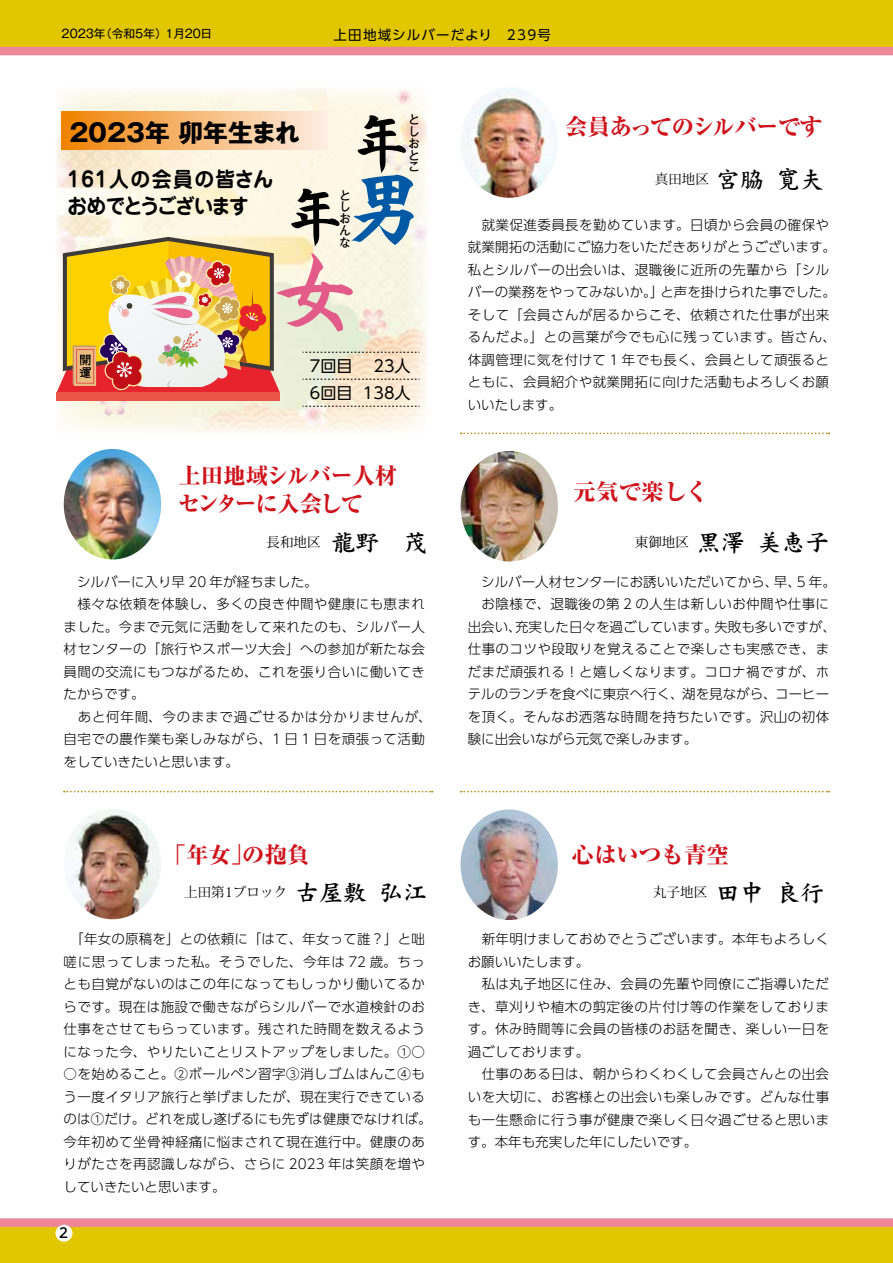
<style>
.page{position:relative;width:893px;height:1263px;background:#fff}
.page>*{position:absolute;margin:0;border:0;box-sizing:border-box;transform-origin:0 0}
.t1{font:700 24.75px "Gothic MB101 Pro";color:#000}
.t2{font:24px "DF Kai Sho SB WIN RKSJ H";color:#000}
.t3{font:800 22.5px "Ryumin Pro";letter-spacing:-.015em;color:#d0121b}
.t4{font:800 22.5px/28.5px "Ryumin Pro";letter-spacing:-.045em;color:#d0121b}
.t5{font:700 21px/26.7px "Jun 501 Pro";letter-spacing:-.045em;color:#000;scale:.95 1}
.t6{font:16.05px/26.8px "UD Shin Go NT Pro";color:#000}
.t7{font:300 13.5px/22.5px "UD Shin Go Pro";letter-spacing:.03em;color:#000}
.t8{font:13.5px "Koz Min Pr 6 N";color:#000}
.t9{font:13.5px "UD Shin Go Pro";letter-spacing:.1em;color:#000}
.t10{font:500 13.5px "UD Shin M Go Pro";color:#000}
.t11{font:500 11.85px/11.7px "Gothic MB101 Pro";color:#000;text-align:justify;scale:.94 1}
.t12{font:11.7px "Gothic MB101 Pr 5";color:#000}
.s1{font-family:"DF Kai Sho SB WIN RKSJ H";font-size:24px}
.s2{font-family:"Koz Min Pr 6 N";font-size:13.5px}
</style>
<div class="page">
<div style="left:0;top:0;width:893px;height:51px;background:#e2c600"></div>
<div style="left:0;top:47px;width:893px;height:8px;background:#ee869a"></div>
<div style="left:0;top:1220px;width:893px;height:43px;background:#e2c600"></div>
<div style="left:0;top:1218px;width:893px;height:9px;background:#ee869a"></div>
<img style="left:64px;top:449px;width:97px;height:110px">
<img style="left:461px;top:87px;width:96px;height:111px">
<img style="left:65px;top:809px;width:96px;height:110px">
<img style="left:460px;top:809px;width:98px;height:111px">
<img style="left:460px;top:451px;width:98px;height:110px">
<img style="left:56px;top:88px;width:371px;height:345px">
<div style="left:62px;top:112px;width:266px;height:37px;background:linear-gradient(to right,#f08405,#feeee6)"></div>
<svg style="left:303px;top:406px;width:116px;height:1px"></svg>
<div style="left:57px;top:392px;width:223px;height:9px;background:#ea5548"></div>
<svg style="left:57px;top:115px;width:362px;height:277px;background:#e6cca5"></svg>
<svg style="left:461px;top:432px;width:368px;height:2px"></svg>
<svg style="left:461px;top:791px;width:368px;height:1px"></svg>
<svg style="left:64px;top:791px;width:369px;height:1px"></svg>
<div style="left:55px;top:1225px;width:17px;height:17px;background:#fff;border-radius:50%"></div>
<p class="t12" style="left:62px;top:24px;width:152px">2023年（令和5年）1月20日</p>
<p class="t9" style="left:333px;top:24px;width:219px">上田地域シルバーだより　239号</p>
<h1 class="t1" style="left:69px;top:112px;width:232px">2023年 卯年生まれ</h1>
<h3 class="t5" style="left:67px;top:163px;width:218px">161人の会員の皆さんおめでとうございます</h3>
<p class="t11" style="left:339px;top:188px;width:13px">としおんな</p>
<p class="t11" style="left:408px;top:112px;width:13px">としおとこ</p>
<p class="t6" style="left:310px;top:352px;width:44px">7回目<br>6回目</p>
<p class="t6" style="left:363px;top:352px;width:49px;text-align:right">23人<br>138人</p>
<h3 class="t4" style="left:178px;top:459px;width:221px">上田地域シルバー人材センターに入会して</h3>
<p class="t8" style="left:267px;top:535px;width:162px">長和地区 <span class="s1">龍野　茂</span></p>
<p class="t7" style="left:64px;top:570px;width:370px">　シルバーに入り早 20 年が経ちました。<br>　様々な依頼を体験し、多くの良き仲間や健康にも恵まれました。今まで元気に活動をして来れたのも、シルバー人材センターの「旅行やスポーツ大会」への参加が新たな会員間の交流にもつながるため、これを張り合いに働いてきたからです。<br>　あと何年間、今のままで過ごせるかは分かりませんが、自宅での農作業も楽しみながら、1 日 1 日を頑張って活動をしていきたいと思います。</p>
<h3 class="t3" style="left:565px;top:109px;width:259px">会員あってのシルバーです</h3>
<p class="t8" style="left:655px;top:172px;width:171px">真田地区<span class="s1">宮脇 寛夫</span></p>
<p class="t7" style="left:468px;top:213px;width:370px">　就業促進委員長を勤めています。日頃から会員の確保や就業開拓の活動にご協力をいただきありがとうございます。私とシルバーの出会いは、退職後に近所の先輩から「シルバーの業務をやってみないか。」と声を掛けられた事でした。そして「会員さんが居るからこそ、依頼された仕事が出来るんだよ。」との言葉が今でも心に残っています。皆さん、体調管理に気を付けて 1 年でも長く、会員として頑張るとともに、会員紹介や就業開拓に向けた活動もよろしくお願いいたします。</p>
<h3 class="t3" style="left:574px;top:474px;width:136px">元気で楽しく</h3>
<h2 class="t2" style="left:635px;top:530px;width:196px"><span class="s2">東御地区</span> 黒澤 美恵子</h2>
<p class="t7" style="left:468px;top:570px;width:370px">　シルバー人材センターにお誘いいただいてから、早、5 年。　お陰様で、退職後の第 2 の人生は新しいお仲間や仕事に出会い、充実した日々を過ごしています。失敗も多いですが、仕事のコツや段取りを覚えることで楽しさも実感でき、まだまだ頑張れる！と嬉しくなります。コロナ禍ですが、ホテルのランチを食べに東京へ行く、湖を見ながら、コーヒーを頂く。そんなお洒落な時間を持ちたいです。沢山の初体験に出会いながら元気で楽しみます。</p>
<h3 class="t3" style="left:164px;top:837px;width:148px">「年女」の抱負</h3>
<h3 class="t3" style="left:571px;top:837px;width:159px">心はいつも青空</h3>
<p class="t8" style="left:184px;top:885px;width:244px">上田第1ブロック <span class="s1">古屋敷 弘江</span></p>
<p class="t8" style="left:653px;top:885px;width:172px">丸子地区 <span class="s1">田中 良行</span></p>
<p class="t7" style="left:64px;top:927px;width:363px;text-align:justify">　「年女の原稿を」との依頼に「はて、年女って誰？」と咄嗟に思ってしまった私。そうでした、今年は 72 歳。ちっとも自覚がないのはこの年になってもしっかり働いてるからです。現在は施設で働きながらシルバーで水道検針のお仕事をさせてもらっています。残された時間を数えるようになった今、やりたいことリストアップをしました。①○</p>
<p class="t7" style="left:64px;top:1062px;width:370px">○を始めること。②ボールペン習字③消しゴムはんこ④もう一度イタリア旅行と挙げましたが、現在実行できているのは①だけ。どれを成し遂げるにも先ずは健康でなければ。今年初めて坐骨神経痛に悩まされて現在進行中。健康のありがたさを再認識しながら、さらに 2023 年は笑顔を増やしていきたいと思います。</p>
<p class="t10" style="left:59px;top:1222px;width:10px">2</p>
<p class="t7" style="left:468px;top:927px;width:363px">　新年明けましておめでとうございます。本年もよろしくお願いいたします。<br>　私は丸子地区に住み、会員の先輩や同僚にご指導いただき、草刈りや植木の剪定後の片付け等の作業をしております。休み時間等に会員の皆様のお話を聞き、楽しい一日を過ごしております。<br>　仕事のある日は、朝からわくわくして会員さんとの出会いを大切に、お客様との出会いも楽しみです。どんな仕事も一生懸命に行う事が健康で楽しく日々過ごせると思います。本年も充実した年にしたいです。</p>
</div>
